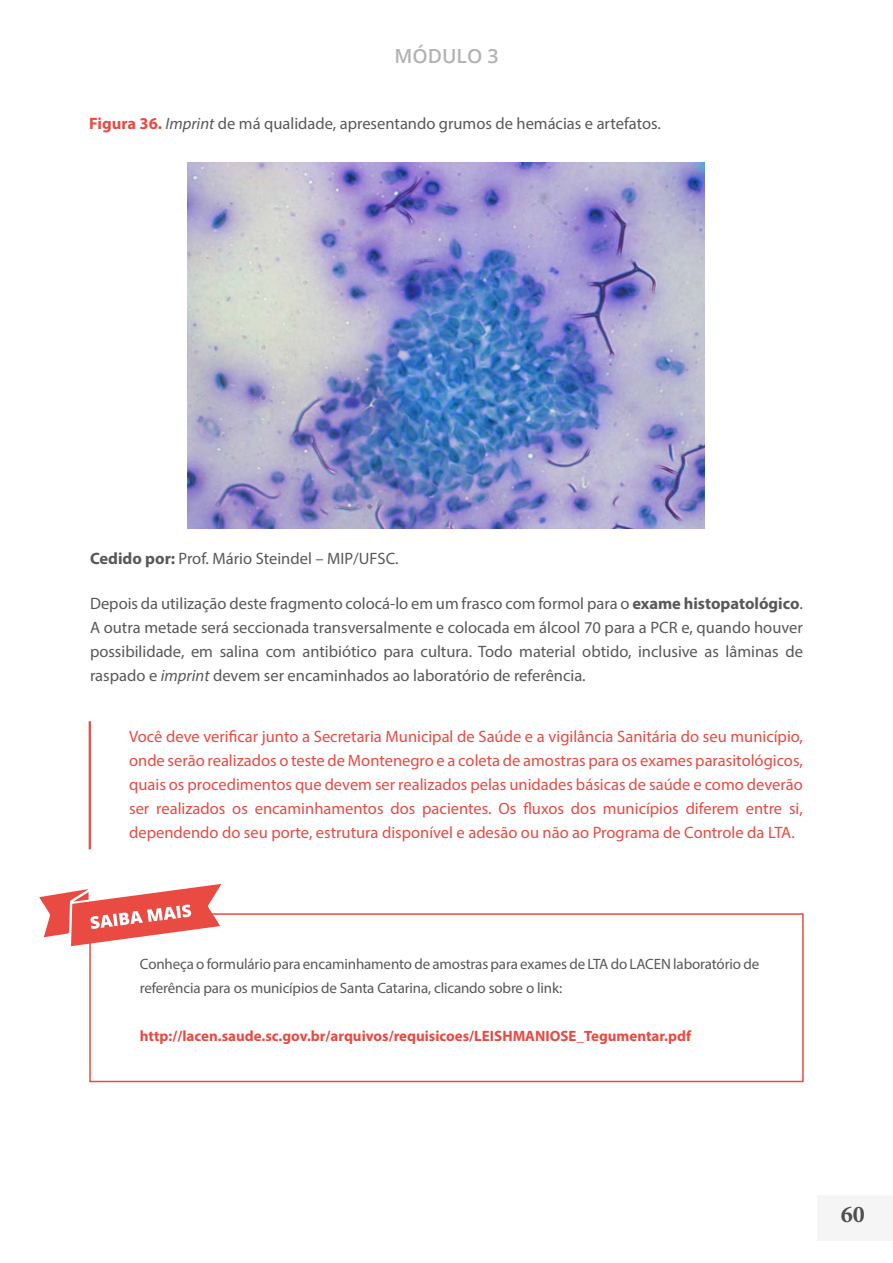
<style>
.page{position:relative;width:893px;height:1263px;background:#fff}
.page>*{position:absolute;margin:0;border:0;box-sizing:border-box;transform-origin:0 0}
.t1{font:700 24px "Minion Pro";color:#4f4f4f}
.t2{font:600 19.5px "Open Sans";color:#b3b3b3}
.t3{font:16.5px/24px "Myriad Pro";color:#58585a;text-align:justify}
.t4{font:16.5px/24px "Myriad Pro";color:#e94a42;text-align:justify}
.t5{font:15px/24px "Myriad Pro";letter-spacing:-.01em;color:#58585a}
.t6{font:700 15px "Myriad Pro";color:#e94a42}
.s1{font-weight:700;color:#e94a42}
.s2{font-style:italic}
.s3{font-weight:700}
</style>
<div class="page">
<div style="left:818px;top:1195px;width:75px;height:45px;background:#f6f5f5"></div>
<img style="left:187px;top:162px;width:517px;height:366px">
<div style="left:89px;top:913px;width:715px;height:169px;border:2px solid #e94a42"></div>
<svg style="left:39px;top:884px;width:182px;height:62px"></svg>
<hr style="left:89px;top:721px;width:2px;height:128px;background:#e94a42">
<p class="t2" style="left:394px;top:42px;width:106px">MÓDULO 3</p>
<p class="t3" style="left:89px;top:111px;width:573px"><span class="s1">Figura 36.</span> <span class="s2">Imprint</span> de má qualidade, apresentando grumos de hemácias e artefatos.</p>
<p class="t3" style="left:90px;top:546px;width:310px"><span class="s3">Cedido por:</span> Prof. Mário Steindel – MIP/UFSC.</p>
<p class="t3" style="left:90px;top:591px;width:714px">Depois da utilização deste fragmento colocá-lo em um frasco com formol para o <span class="s3">exame histopatológico</span>.<br>A outra metade será seccionada transversalmente e colocada em álcool 70 para a PCR e, quando houver possibilidade, em salina com antibiótico para cultura. Todo material obtido, inclusive as lâminas de raspado e <span class="s2">imprint</span> devem ser encaminhados ao laboratório de referência.</p>
<p class="t4" style="left:129px;top:725px;width:675px">Você deve verificar junto a Secretaria Municipal de Saúde e a vigilância Sanitária do seu município, onde serão realizados o teste de Montenegro e a coleta de amostras para os exames parasitológicos, quais os procedimentos que devem ser realizados pelas unidades básicas de saúde e como deverão ser realizados os encaminhamentos dos pacientes. Os fluxos dos municípios diferem entre si, dependendo do seu porte, estrutura disponível e adesão ou não ao Programa de Controle da LTA.</p>
<p class="t5" style="left:140px;top:951px;width:621px">Conheça o formulário para encaminhamento de amostras para exames de LTA do LACEN laboratório de referência para os municípios de Santa Catarina, clicando sobre o link:</p>
<p class="t6" style="left:140px;top:1026px;width:553px">http://lacen.saude.sc.gov.br/arquivos/requisicoes/LEISHMANIOSE_Tegumentar.pdf</p>
<h1 class="t1" style="left:841px;top:1197px;width:25px">60</h1>
</div>
